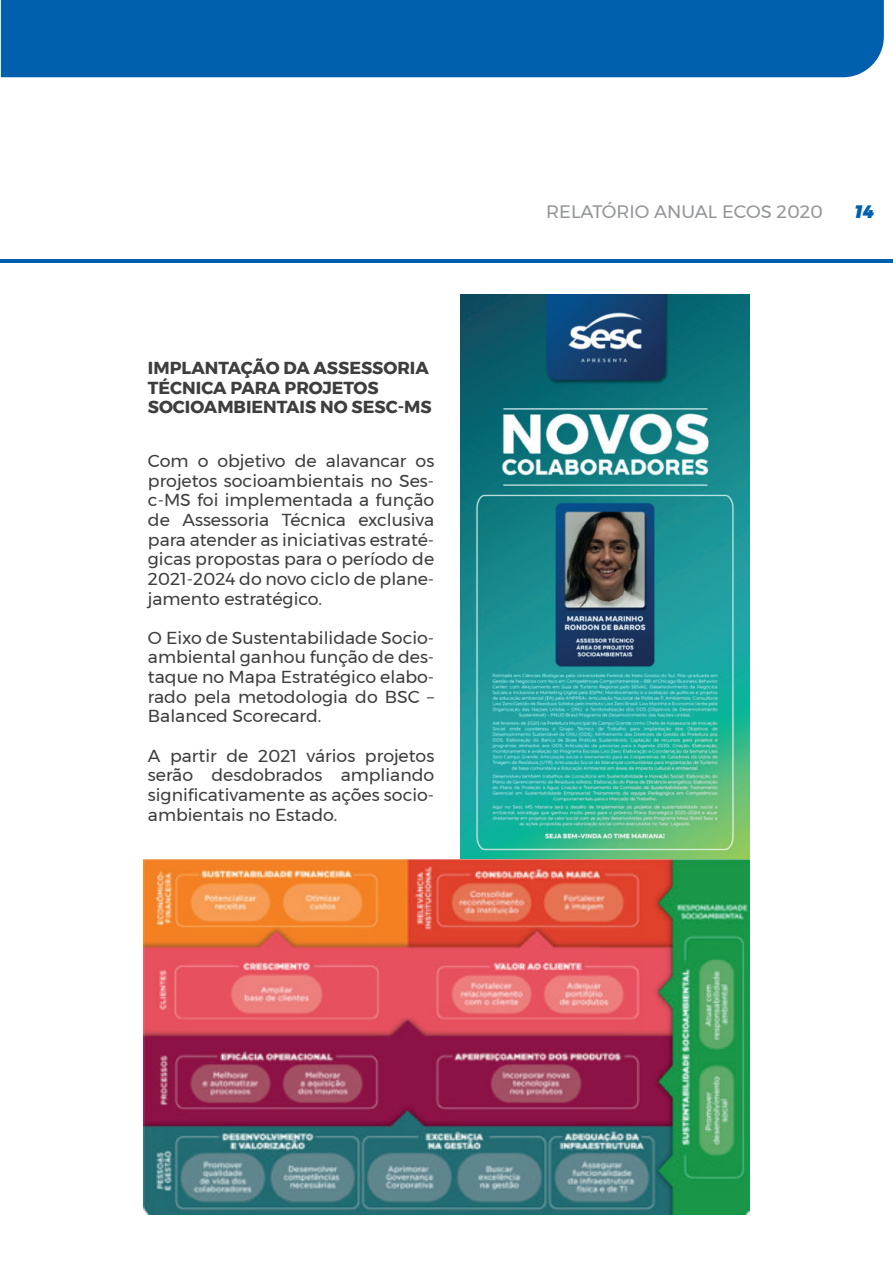
<style>
.page{position:relative;width:893px;height:1263px;background:#fff}
.page>*{position:absolute;margin:0;border:0;box-sizing:border-box;transform-origin:0 0}
.t1{font:18px "Montserrat";color:#939598}
.t2{font:italic 900 18px "Montserrat";color:#0160ae}
.t3{font:17.4px/19.6px "Montserrat";color:#3e3e3f;text-align:justify}
.t4{font:700 17.4px/19.6px "Montserrat";color:#3e3e3f}
</style>
<div class="page">
<hr style="left:1px;top:259px;width:513px;height:3px;background:#0160ae">
<hr style="left:500px;top:259px;width:393px;height:3px;background:#0160ae">
<div style="left:1px;top:0;width:883px;height:77px;background:#0160ae"></div>
<img style="left:461px;top:294px;width:288px;height:565px">
<img style="left:144px;top:859px;width:605px;height:355px">
<p class="t4" style="left:148px;top:358px;width:285px">IMPLANTAÇÃO DA ASSESSORIA<br>TÉCNICA PARA PROJETOS<br>SOCIOAMBIENTAIS NO SESC-MS</p>
<p class="t3" style="left:148px;top:451px;width:288px">Com o objetivo de alavancar os projetos socioambientais no Ses&shy;c-MS foi implementada a função de Assessoria Técnica exclusiva para atender as iniciativas estraté&shy;gicas propostas para o período de 2021-2024 do novo ciclo de plane&shy;jamento estratégico.</p>
<p class="t3" style="left:148px;top:628px;width:288px">O Eixo de Sustentabilidade Socio&shy;ambiental ganhou função de des&shy;taque no Mapa Estratégico elabo&shy;rado pela metodologia do BSC – Balanced Scorecard.</p>
<p class="t3" style="left:148px;top:745px;width:288px">A partir de 2021 vários projetos serão desdobrados ampliando significativamente as ações socio&shy;ambientais no Estado.</p>
<p class="t1" style="left:546px;top:198px;width:278px">RELATÓRIO ANUAL ECOS 2020</p>
<p class="t2" style="left:854px;top:197px;width:22px">14</p>
</div>
